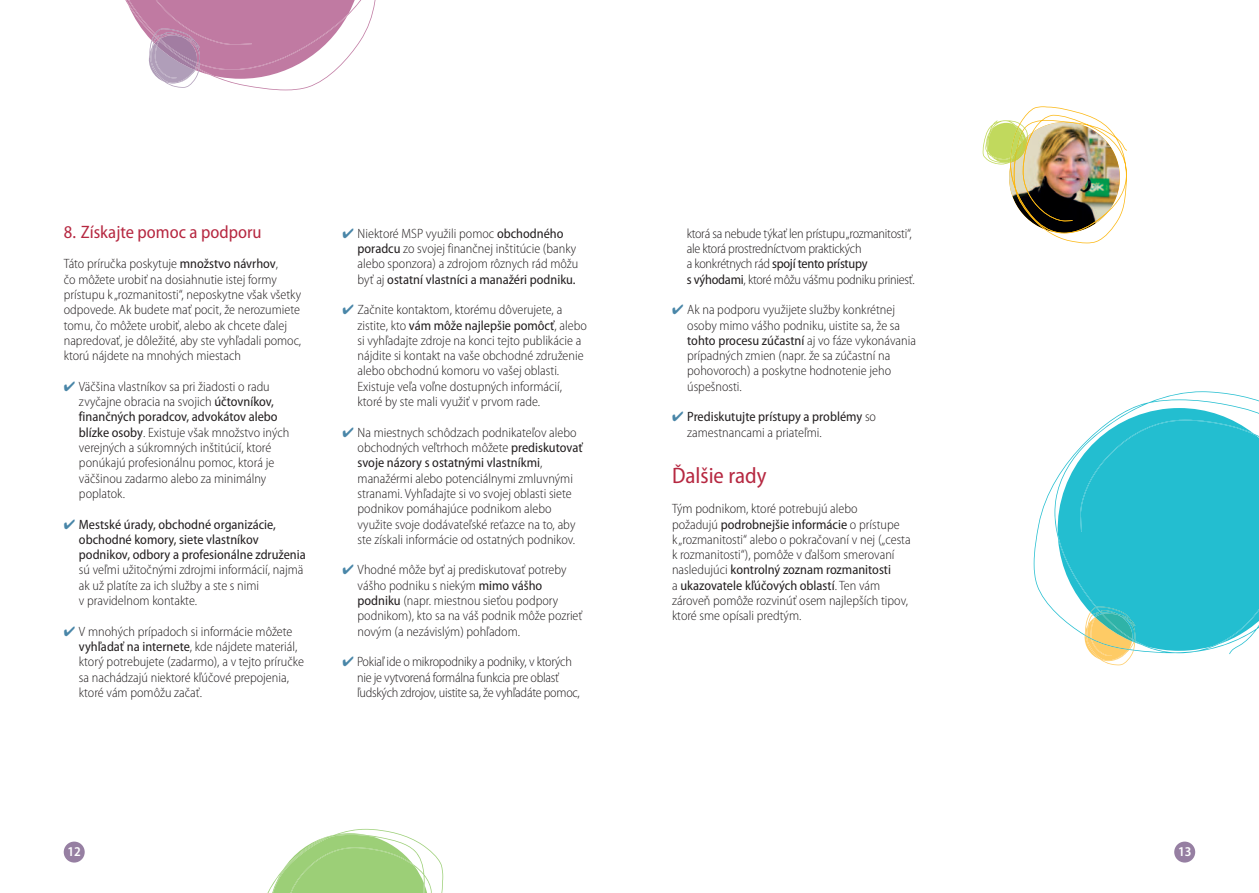
<style>
.page{position:relative;width:1259px;height:893px;background:#fff}
.page>*{position:absolute;margin:0;border:0;box-sizing:border-box;transform-origin:0 0}
.t1{font:semi-condensed 22.5px "Myriad Pro";color:#b62841}
.t2{font:semi-condensed 18px "Myriad Pro";color:#b62841}
.t3{font:300 semi-condensed 13.5px/15.3px "Myriad Pro";color:#231f20}
.t4{font:300 semi-condensed 13.5px/15.3px "Myriad Pro";letter-spacing:-.02em;color:#231f20}
.t5{font:semi-condensed 13.5px/15.3px "Myriad Pro";color:#231f20}
.t6{font:600 semi-condensed 13.5px "Myriad Pro";color:#fff}
.s1{font-weight:400}
.s2{color:#4986a8}
.s3{font-weight:300}
</style>
<div class="page">
<div style="left:64px;top:842px;width:21px;height:20px;background:#967fa2;border-radius:50%"></div>
<div style="left:1174px;top:842px;width:21px;height:20px;background:#967fa2;border-radius:50%"></div>
<svg style="left:267px;top:829px;width:176px;height:64px"></svg>
<svg style="left:125px;top:0;width:251px;height:90px"></svg>
<svg style="left:1033px;top:391px;width:226px;height:263px;fill:#23bed0"></svg>
<svg style="left:1058px;top:538px;width:83px;height:127px"></svg>
<img style="left:982px;top:106px;width:145px;height:137px">
<h2 class="t2" style="left:64px;top:225px;width:199px">8. Získajte pomoc a podporu</h2>
<p class="t3" style="left:64px;top:258px;width:239px">Táto príručka poskytuje <span class="s1">množstvo návrhov</span>,<br>čo môžete urobiť na dosiahnutie istej formy prístupu k „rozmanitosti“, neposkytne však všetky odpovede. Ak budete mať pocit, že nerozumiete tomu, čo môžete urobiť, alebo ak chcete ďalej napredovať, je dôležité, aby ste vyhľadali pomoc, ktorú nájdete na mnohých miestach</p>
<p class="t3" style="left:79px;top:380px;width:212px;text-indent:-15px"><span class="s2">✔</span> Väčšina vlastníkov sa pri žiadosti o radu zvyčajne obracia na svojich <span class="s1">účtovníkov, finančných poradcov, advokátov alebo blízke osoby</span>. Existuje však množstvo iných verejných a súkromných inštitúcií, ktoré ponúkajú profesionálnu pomoc, ktorá je väčšinou zadarmo alebo za minimálny poplatok.</p>
<p class="t5" style="left:79px;top:518px;width:228px;text-indent:-15px"><span class="s2">✔</span> Mestské úrady, obchodné organizácie, obchodné komory, siete vlastníkov podnikov, odbory a profesionálne združenia</p>
<p class="t3" style="left:79px;top:564px;width:226px">sú veľmi užitočnými zdrojmi informácií, najmä ak už platíte za ich služby a ste s nimi<br>v pravidelnom kontakte.</p>
<p class="t3" style="left:79px;top:625px;width:226px;text-indent:-15px"><span class="s2">✔</span> V mnohých prípadoch si informácie môžete <span class="s1">vyhľadať na internete</span>, kde nájdete materiál, ktorý potrebujete (zadarmo), a v tejto príručke sa nachádzajú niektoré kľúčové prepojenia, ktoré vám pomôžu začať.</p>
<p class="t3" style="left:357px;top:227px;width:222px;text-indent:-15px"><span class="s2">✔</span> Niektoré MSP využili pomoc <span class="s1">obchodného poradcu</span> zo svojej finančnej inštitúcie (banky alebo sponzora) a zdrojom rôznych rád môžu byť aj <span class="s1">ostatní vlastníci a manažéri podniku.</span></p>
<p class="t3" style="left:357px;top:303px;width:231px;text-indent:-15px"><span class="s2">✔</span> Začnite kontaktom, ktorému dôverujete, a zistite, kto <span class="s1">vám môže najlepšie pomôcť</span>, alebo si vyhľadajte zdroje na konci tejto publikácie a nájdite si kontakt na vaše obchodné združenie alebo obchodnú komoru vo vašej oblasti.<br>Existuje veľa voľne dostupných informácií, ktoré by ste mali využiť v prvom rade.</p>
<p class="t3" style="left:357px;top:426px;width:226px;text-indent:-15px"><span class="s2">✔</span> Na miestnych schôdzach podnikateľov alebo obchodných veľtrhoch môžete <span class="s1">prediskutovať svoje názory s ostatnými vlastníkmi</span>, manažérmi alebo potenciálnymi zmluvnými stranami. Vyhľadajte si vo svojej oblasti siete podnikov pomáhajúce podnikom alebo využite svoje dodávateľské reťazce na to, aby ste získali informácie od ostatných podnikov.</p>
<p class="t3" style="left:357px;top:564px;width:226px;text-indent:-15px"><span class="s2">✔</span> Vhodné môže byť aj prediskutovať potreby vášho podniku s niekým <span class="s1">mimo vášho podniku</span> (napr. miestnou sieťou podpory podnikom), kto sa na váš podnik môže pozrieť novým (a nezávislým) pohľadom.</p>
<p class="t4" style="left:357px;top:655px;width:224px;text-indent:-15px"><span class="s2">✔</span> Pokiaľ ide o mikropodniky a podniky, v ktorých nie je vytvorená formálna funkcia pre oblasť ľudských zdrojov, uistite sa, že vyhľadáte pomoc,</p>
<p class="t4" style="left:686px;top:227px;width:230px">ktorá sa nebude týkať len prístupu „rozmanitosti“, ale ktorá prostredníctvom praktických<br>a konkrétnych rád <span class="s1">spojí tento prístupy<br>s výhodami</span>, ktoré môžu vášmu podniku priniesť.</p>
<p class="t3" style="left:687px;top:303px;width:230px;text-indent:-15px"><span class="s2">✔</span> Ak na podporu využijete služby konkrétnej osoby mimo vášho podniku, uistite sa, že sa <span class="s1">tohto procesu zúčastní</span> aj vo fáze vykonávania prípadných zmien (napr. že sa zúčastní na pohovoroch) a poskytne hodnotenie jeho úspešnosti.</p>
<p class="t5" style="left:687px;top:411px;width:190px;text-indent:-15px"><span class="s2">✔</span> Prediskutujte prístupy a problémy <span class="s3">so zamestnancami a priateľmi.</span></p>
<h1 class="t1" style="left:672px;top:467px;width:96px">Ďalšie rady</h1>
<p class="t3" style="left:672px;top:502px;width:240px">Tým podnikom, ktoré potrebujú alebo<br>požadujú <span class="s1">podrobnejšie informácie</span> o prístupe<br>k „rozmanitosti“ alebo o pokračovaní v nej („cesta k rozmanitosti“), pomôže v ďalšom smerovaní nasledujúci <span class="s1">kontrolný zoznam rozmanitosti<br></span>a <span class="s1">ukazovatele kľúčových oblastí</span>. Ten vám zároveň pomôže rozvinúť osem najlepších tipov, ktoré sme opísali predtým.</p>
<p class="t6" style="left:67px;top:847px;width:15px">12</p>
<p class="t6" style="left:1178px;top:847px;width:15px">13</p>
</div>
